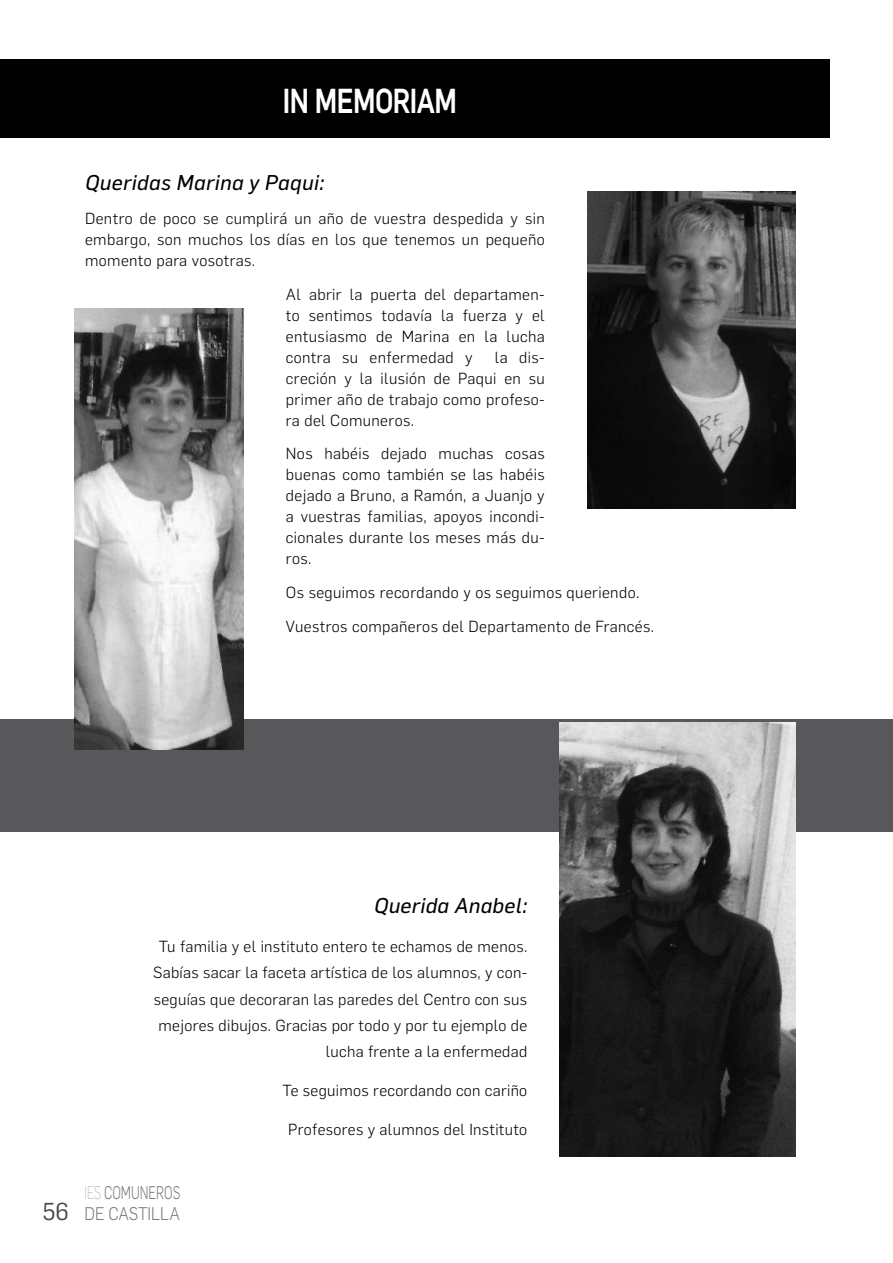
<style>
.page{position:relative;width:893px;height:1263px;background:#fff}
.page>*{position:absolute;margin:0;border:0;box-sizing:border-box;transform-origin:0 0}
.t1{font:500 34.05px "Flama";letter-spacing:-.02em;color:#fff;scale:.79 1}
.t2{font:24px "Flama";color:#4b4b4d}
.t3{font:italic 21px "Flama Basic";letter-spacing:.025em;color:#000}
.t4{font:300 18px/21.6px "Flama";color:#7b7c7e;scale:.72 1}
.t5{font:300 15.75px/21px "Flama";letter-spacing:.02em;color:#000;text-align:justify}
.s1{font-weight:100}
</style>
<div class="page">
<div style="left:0;top:60px;width:829px;height:78px;background:#000"></div>
<img style="left:587px;top:191px;width:208px;height:318px">
<div style="left:0;top:719px;width:893px;height:112px;background:#58585a"></div>
<img style="left:74px;top:308px;width:169px;height:441px">
<img style="left:559px;top:723px;width:236px;height:434px">
<h1 class="t1" style="left:283px;top:76px;width:222px">IN MEMORIAM</h1>
<h3 class="t3" style="left:85px;top:168px;width:241px">Queridas Marina y Paqui:</h3>
<p class="t5" style="left:85px;top:207px;width:461px">Dentro de poco se cumplirá un año de vuestra despedida y sin embargo, son muchos los días en los que tenemos un pequeño momento para vosotras.</p>
<p class="t5" style="left:286px;top:283px;width:260px">Al abrir la puerta del departamen&shy;to sentimos todavía la fuerza y el entusiasmo de Marina en la lucha contra su enfermedad y</p>
<p class="t5" style="left:286px;top:346px;width:260px;text-indent:209px">la dis&shy;creción y la ilusión de Paqui en su primer año de trabajo como profeso&shy;ra del Comuneros.</p>
<p class="t5" style="left:286px;top:442px;width:260px">Nos habéis dejado muchas cosas buenas como también se las habéis dejado a Bruno, a Ramón, a Juanjo y a vuestras familias, apoyos incondi&shy;cionales durante los meses más du&shy;ros.</p>
<p class="t5" style="left:286px;top:575px;width:370px;line-height:33.8px">Os seguimos recordando y os seguimos queriendo.<br>Vuestros compañeros del Departamento de Francés.</p>
<h3 class="t3" style="left:374px;top:891px;width:155px">Querida Anabel:</h3>
<p class="t5" style="left:153px;top:932px;width:375px;line-height:26.2px;text-align:right">Tu familia y el instituto entero te echamos de menos.<br>Sabías sacar la faceta artística de los alumnos, y con&shy;seguías que decoraran las paredes del Centro con sus mejores dibujos. Gracias por todo y por tu ejemplo de lucha frente a la enfermedad</p>
<p class="t5" style="left:282px;top:1079px;width:246px">Te seguimos recordando con cariño</p>
<p class="t5" style="left:288px;top:1118px;width:241px">Profesores y alumnos del Instituto</p>
<h2 class="t2" style="left:43px;top:1195px;width:28px">56</h2>
<p class="t4" style="left:85px;top:1180px;width:134px"><span class="s1">IES</span> COMUNEROS<br>DE CASTILLA</p>
</div>
